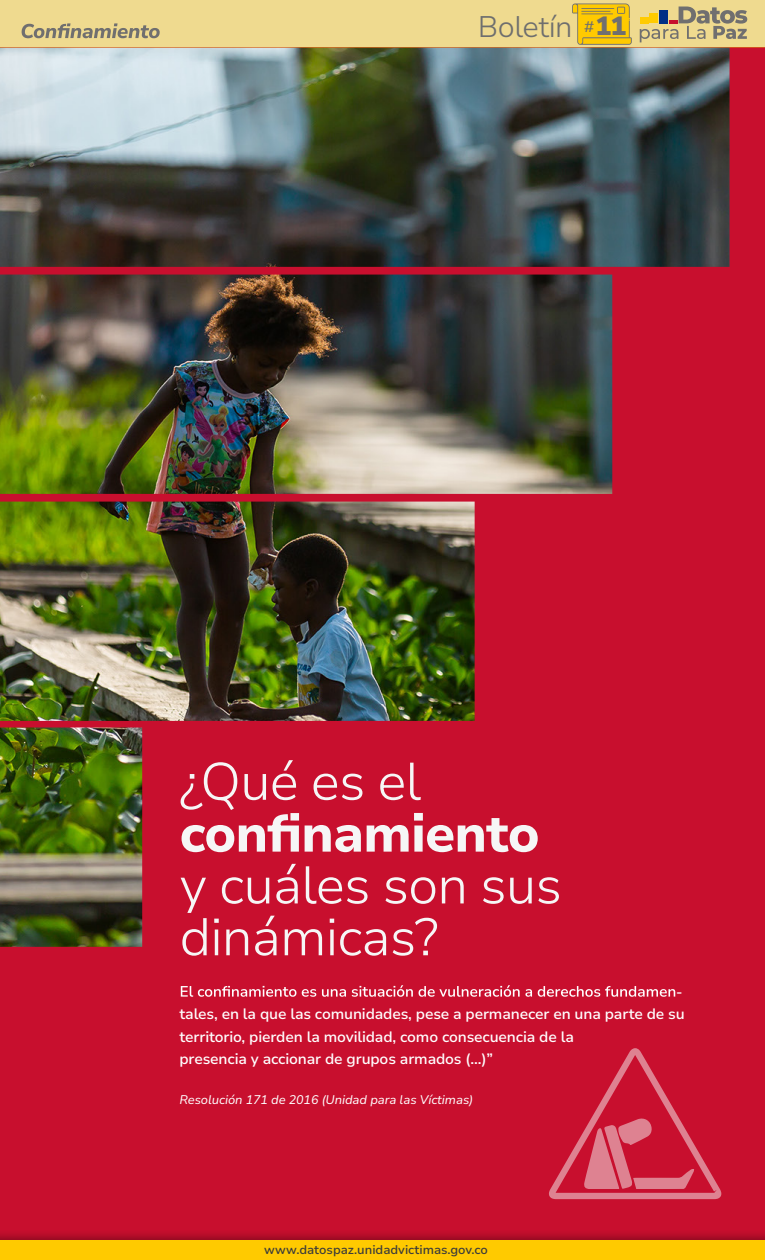
<style>
.page{position:relative;width:765px;height:1260px;background:#fff}
.page>*{position:absolute;margin:0;border:0;box-sizing:border-box;transform-origin:0 0}
.t1{font:300 52.62px/103.6px "Nunito Sans 10 pt";letter-spacing:-.02em;color:#f6f6f6}
.t2{font:300 29.62px "Nunito Sans 10 pt";letter-spacing:-.02em;color:#6e6e6e}
.t3{font:600 15px/22.5px "Nunito Sans 10 pt";letter-spacing:-.01em;color:#fff}
.t4{font:italic 12.5px "Nunito Sans 10 pt";letter-spacing:-.01em;color:#fff}
.t5{font:600 12.5px "Nunito Sans 10 pt";color:#3c3c3b}
.s1{font-weight:900;font-size:26.25px;color:#706f6f}
</style>
<div class="page">
<div style="left:0;top:48px;width:765px;height:1212px;background:#c80f2e"></div>
<svg style="left:181px;top:985px;width:494px;height:12px"></svg>
<svg style="left:549px;top:1048px;width:172px;height:151px"></svg>
<img style="left:0;top:48px;width:730px;height:899px">
<div style="left:0;top:0;width:765px;height:48px;background:#efda8f"></div>
<svg style="left:22px;top:23px;width:138px;height:15px"></svg>
<svg style="left:0;top:1233px;width:765px;height:8px"></svg>
<div style="left:0;top:1241px;width:765px;height:19px;background:#ffca00"></div>
<svg style="left:640px;top:7px;width:107px;height:35px"></svg>
<svg style="left:572px;top:3px;width:60px;height:42px;background:#eabf1f"></svg>
<h2 class="t2" style="left:478px;top:7px;width:150px">Boletín <sup>#</sup><span class="s1">11</span></h2>
<h1 class="t1" style="left:179px;top:728px;width:384px">¿Qué es el<br>y cuáles son sus</h1>
<h1 class="t1" style="left:179px;top:883px;width:261px">dinámicas?</h1>
<p class="t3" style="left:179px;top:980px;width:507px;text-indent:497px">- tales, en la que las comunidades, pese a permanecer en una parte de su territorio, pierden la movilidad, como consecuencia de la<br>presencia y accionar de grupos armados (…)”</p>
<p class="t4" style="left:179px;top:1090px;width:295px">Resolución 171 de 2016 (Unidad para las Víctimas)</p>
<p class="t5" style="left:264px;top:1240px;width:225px">www.datospaz.unidadvictimas.gov.co</p>
</div>
